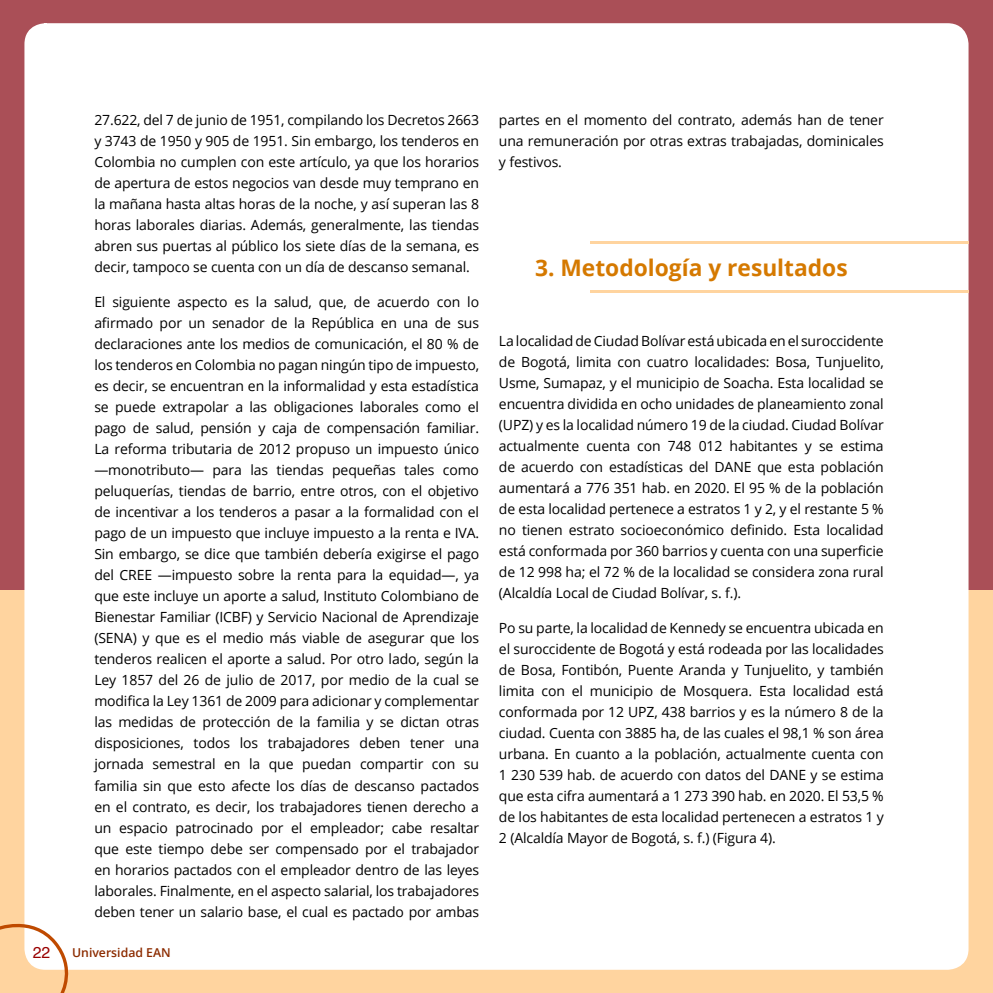
<style>
.page{position:relative;width:993px;height:993px;background:#fff}
.page>*{position:absolute;margin:0;border:0;box-sizing:border-box;transform-origin:0 0}
.t1{font:700 22.75px "Open Sans";color:#d57900}
.t2{font:15.75px "Helvetica";color:#990100}
.t3{font:14px/21px "Open Sans";letter-spacing:-.01em;color:#000;text-align:justify}
.t4{font:600 12.25px "Open Sans";color:#8c2c01}
</style>
<div class="page">
<div style="left:0;top:0;width:992px;height:991px;background:#aa4f57"></div>
<div style="left:0;top:590px;width:992px;height:402px;background:#ffd49f"></div>
<div style="left:26px;top:25px;width:940px;height:942px;background:#fff;border-radius:19px"></div>
<div style="left:24px;top:23px;width:944px;height:946px;border:4px solid #fff;border-radius:19px"></div>
<svg style="left:0;top:914px;width:80px;height:78px"></svg>
<hr style="left:590px;top:290px;width:378px;height:3px;background:#ffd49f">
<hr style="left:590px;top:241px;width:378px;height:2px;background:#ffd49f">
<p class="t3" style="left:94px;top:109px;width:386px">27.622, del 7 de junio de 1951, compilando los Decretos 2663 y 3743 de 1950 y 905 de 1951. Sin embargo, los tenderos en Colombia no cumplen con este artículo, ya que los horarios de apertura de estos negocios van desde muy temprano en la mañana hasta altas horas de la noche, y así superan las 8 horas laborales diarias. Además, generalmente, las tiendas abren sus puertas al público los siete días de la semana, es decir, tampoco se cuenta con un día de descanso semanal.</p>
<p class="t3" style="left:94px;top:291px;width:386px">El siguiente aspecto es la salud, que, de acuerdo con lo afirmado por un senador de la República en una de sus declaraciones ante los medios de comunicación, el 80 % de los tenderos en Colombia no pagan ningún tipo de impuesto, es decir, se encuentran en la informalidad y esta estadística se puede extrapolar a las obligaciones laborales como el pago de salud, pensión y caja de compensación familiar.<br>La reforma tributaria de 2012 propuso un impuesto único —monotributo— para las tiendas pequeñas tales como peluquerías, tiendas de barrio, entre otros, con el objetivo de incentivar a los tenderos a pasar a la formalidad con el pago de un impuesto que incluye impuesto a la renta e IVA.<br>Sin embargo, se dice que también debería exigirse el pago del CREE —impuesto sobre la renta para la equidad—, ya que este incluye un aporte a salud, Instituto Colombiano de Bienestar Familiar (ICBF) y Servicio Nacional de Aprendizaje (SENA) y que es el medio más viable de asegurar que los tenderos realicen el aporte a salud. Por otro lado, según la Ley 1857 del 26 de julio de 2017, por medio de la cual se modifica la Ley 1361 de 2009 para adicionar y complementar las medidas de protección de la familia y se dictan otras disposiciones, todos los trabajadores deben tener una jornada semestral en la que puedan compartir con su familia sin que esto afecte los días de descanso pactados en el contrato, es decir, los trabajadores tienen derecho a un espacio patrocinado por el empleador; cabe resaltar que este tiempo debe ser compensado por el trabajador en horarios pactados con el empleador dentro de las leyes laborales. Finalmente, en el aspecto salarial, los trabajadores deben tener un salario base, el cual es pactado por ambas</p>
<p class="t2" style="left:33px;top:940px;width:19px">22</p>
<p class="t4" style="left:72px;top:943px;width:100px">Universidad EAN</p>
<p class="t3" style="left:499px;top:109px;width:386px">partes en el momento del contrato, además han de tener una remuneración por otras extras trabajadas, dominicales y festivos.</p>
<h1 class="t1" style="left:535px;top:251px;width:314px">3. Metodología y resultados</h1>
<p class="t3" style="left:499px;top:329px;width:386px">La localidad de Ciudad Bolívar está ubicada en el suroccidente de Bogotá, limita con cuatro localidades: Bosa, Tunjuelito, Usme, Sumapaz, y el municipio de Soacha. Esta localidad se encuentra dividida en ocho unidades de planeamiento zonal (UPZ) y es la localidad número 19 de la ciudad. Ciudad Bolívar actualmente cuenta con 748 012 habitantes y se estima de acuerdo con estadísticas del DANE que esta población aumentará a 776 351 hab. en 2020. El 95 % de la población de esta localidad pertenece a estratos 1 y 2, y el restante 5 % no tienen estrato socioeconómico definido. Esta localidad está conformada por 360 barrios y cuenta con una superficie de 12 998 ha; el 72 % de la localidad se considera zona rural (Alcaldía Local de Ciudad Bolívar, s. f.).</p>
<p class="t3" style="left:499px;top:616px;width:386px">Po su parte, la localidad de Kennedy se encuentra ubicada en el suroccidente de Bogotá y está rodeada por las localidades de Bosa, Fontibón, Puente Aranda y Tunjuelito, y también limita con el municipio de Mosquera. Esta localidad está conformada por 12 UPZ, 438 barrios y es la número 8 de la ciudad. Cuenta con 3885 ha, de las cuales el 98,1 % son área urbana. En cuanto a la población, actualmente cuenta con 1 230 539 hab. de acuerdo con datos del DANE y se estima que esta cifra aumentará a 1 273 390 hab. en 2020. El 53,5 % de los habitantes de esta localidad pertenecen a estratos 1 y 2 (Alcaldía Mayor de Bogotá, s. f.) (Figura 4).</p>
</div>
